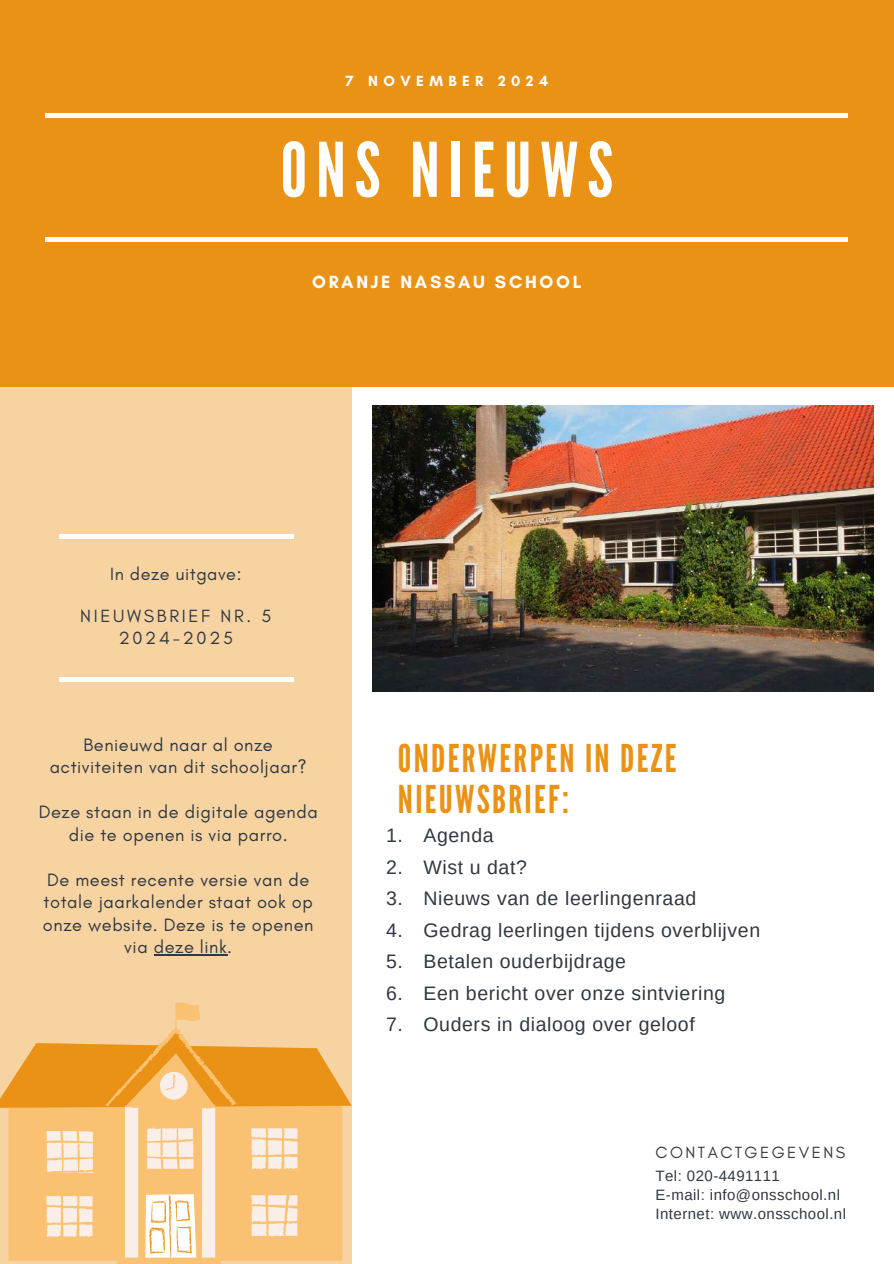
<style>
.page{position:relative;width:894px;height:1264px;background:#fff}
.page>*{position:absolute;margin:0;border:0;box-sizing:border-box;transform-origin:0 0}
.t1{font:75px "League Gothic";letter-spacing:.12em;color:#fff}
.t2{font:38.25px/40.5px "League Gothic";letter-spacing:.06em;color:#ea9215}
.t3{font:19.5px "Arimo";letter-spacing:.03em;color:#303841}
.t4{font:18.15px/22.5px "Glacial Indifference";letter-spacing:.03em;color:#303841;text-align:center}
.t5{font:18px/22.5px "Glacial Indifference";letter-spacing:.15em;color:#303841;text-align:center}
.t6{font:700 18px "Glacial Indifference";letter-spacing:.15em;color:#fff}
.t7{font:18px "Glacial Indifference";letter-spacing:.03em;color:#303841}
.t8{font:16.5px "Glacial Indifference";letter-spacing:.15em;color:#303841}
.t9{font:15px/19.2px "Arimo";letter-spacing:.03em;color:#303841}
.t10{font:700 15px "Glacial Indifference";letter-spacing:.36em;color:#fff}
</style>
<div class="page">
<div style="left:0;top:366px;width:352px;height:897px;background:#f6d3a1"></div>
<div style="left:0;top:0;width:893px;height:386px;background:#ea9215"></div>
<img style="left:372px;top:405px;width:501px;height:286px">
<hr style="left:45px;top:113px;width:803px;height:4px;background:#fff">
<hr style="left:45px;top:237px;width:803px;height:4px;background:#fff">
<hr style="left:59px;top:534px;width:234px;height:4px;background:#fff">
<div style="left:59px;top:676px;width:234px;height:5px;background:#fff"></div>
<svg style="left:0;top:1043px;width:351px;height:215px;fill:#fac172"></svg>
<svg style="left:44px;top:1002px;width:257px;height:261px"></svg>
<hr style="left:154px;top:954px;width:73px;height:1px;background:#303841">
<p class="t10" style="left:345px;top:71px;width:204px">7 NOVEMBER 2024</p>
<h1 class="t1" style="left:280px;top:127px;width:334px">ONS NIEUWS</h1>
<p class="t6" style="left:312px;top:271px;width:271px">ORANJE NASSAU SCHOOL</p>
<p class="t7" style="left:110px;top:563px;width:133px">In deze uitgave:</p>
<p class="t5" style="left:80px;top:604px;width:193px">NIEUWSBRIEF NR. 5<br>2024-2025</p>
<p class="t4" style="left:50px;top:733px;width:258px">Benieuwd naar al onze activiteiten van dit schooljaar?</p>
<p class="t4" style="left:39px;top:800px;width:280px">Deze staan in de digitale agenda die te openen is via parro.</p>
<p class="t4" style="left:43px;top:868px;width:272px">De meest recente versie van de totale jaarkalender staat ook op onze website. Deze is te openen via deze link.</p>
<h2 class="t2" style="left:398px;top:739px;width:280px">ONDERWERPEN IN DEZE<br>NIEUWSBRIEF:</h2>
<p class="t3" style="left:386px;top:824px;width:109px">1. Agenda</p>
<p class="t3" style="left:386px;top:856px;width:142px">2. Wist u dat?</p>
<p class="t3" style="left:386px;top:887px;width:312px">3. Nieuws van de leerlingenraad</p>
<p class="t3" style="left:386px;top:919px;width:375px">4. Gedrag leerlingen tijdens overblijven</p>
<p class="t3" style="left:386px;top:950px;width:241px">5. Betalen ouderbijdrage</p>
<p class="t3" style="left:386px;top:982px;width:340px">6. Een bericht over onze sintviering</p>
<p class="t3" style="left:386px;top:1013px;width:310px">7. Ouders in dialoog over geloof</p>
<p class="t8" style="left:655px;top:1142px;width:191px">CONTACTGEGEVENS</p>
<p class="t9" style="left:655px;top:1166px;width:192px">Tel: 020-4491111<br>E-mail: info@onsschool.nl<br>Internet: www.onsschool.nl</p>
</div>
